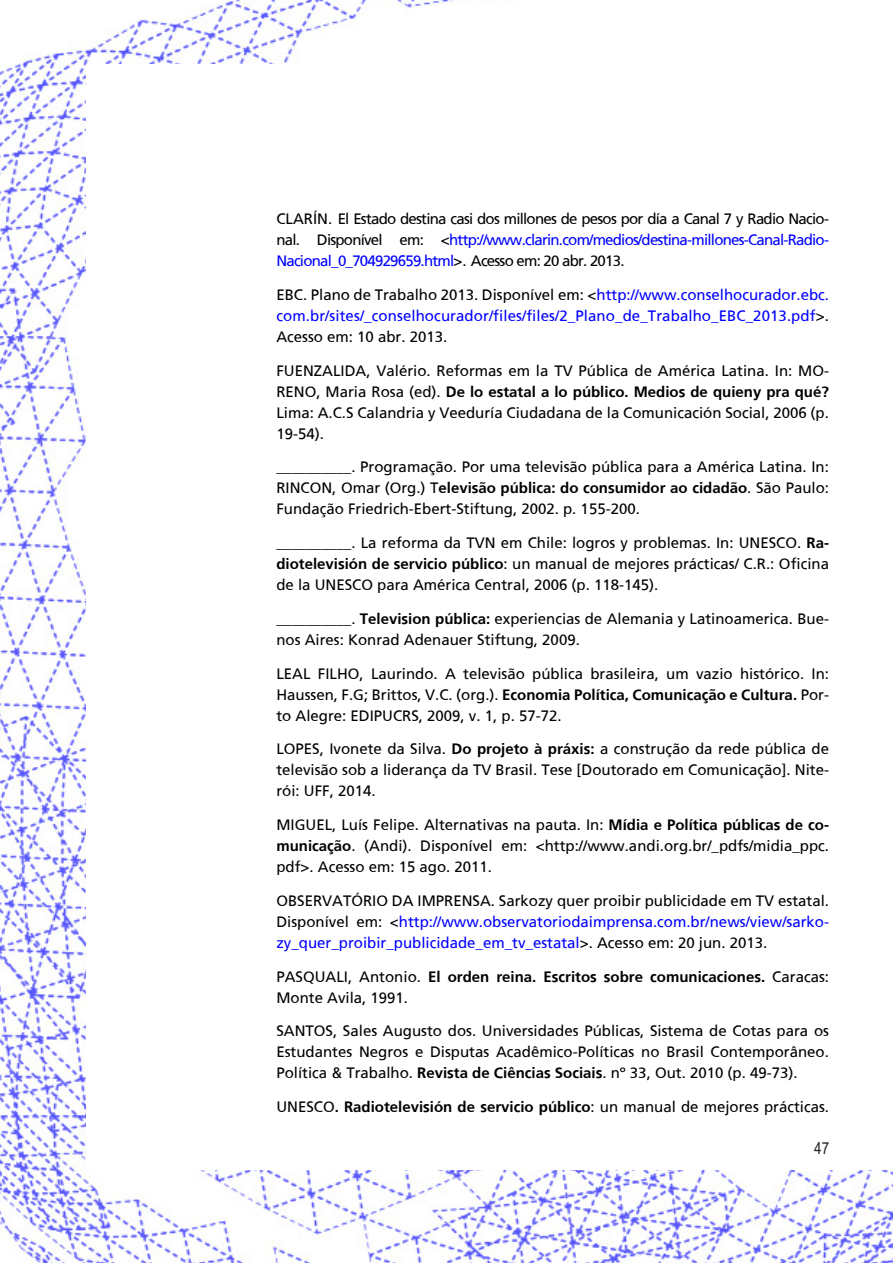
<style>
.page{position:relative;width:893px;height:1263px;background:#fff}
.page>*{position:absolute;margin:0;border:0;box-sizing:border-box;transform-origin:0 0}
.t1{font:16.5px "Arial Narrow";color:#231f20}
.NE_CORPO_TEXTO{font:15px/21px "Frutiger";color:#000;text-align:justify}
.NE_CORPO_TEXTO-2{font:15px/21px "Frutiger";letter-spacing:.005em;color:#00f;text-align:justify}
.s1{color:#00f}
.s2{color:#000}
.s3{font-weight:700}
</style>
<div class="page">
<img style="left:0;top:0;width:893px;height:1263px">
<div style="left:86px;top:64px;width:806px;height:1105px;background:#fff"></div>
<p class="NE_CORPO_TEXTO" style="left:276px;top:208px;width:554px">CLARÍN. El Estado destina casi dos millones de pesos por día a Canal 7 y Radio Nacio&shy;nal. Disponível em: &lt;<span class="s1">http://www.clarin.com/medios/destina-millones-Canal-Radio-Nacional_0_704929659.html</span>&gt;. Acesso em: 20 abr. 2013.</p>
<p class="NE_CORPO_TEXTO-2" style="left:276px;top:284px;width:554px"><span class="s2">EBC. Plano de Trabalho 2013. Disponível em: &lt;</span>http://www.conselhocurador.ebc. com.br/sites/_conselhocurador/files/files/2_Plano_de_Trabalho_EBC_2013.pdf<span class="s2">&gt;.<br>Acesso em: 10 abr. 2013.</span></p>
<p class="NE_CORPO_TEXTO" style="left:276px;top:360px;width:554px">FUENZALIDA, Valério. Reformas em la TV Pública de América Latina. In: MO-RENO, Maria Rosa (ed). <span class="s3">De lo estatal a lo público. Medios de quieny pra qué?<br></span>Lima: A.C.S Calandria y Veeduría Ciudadana de la Comunicación Social, 2006 (p.<br>19-54).</p>
<p class="NE_CORPO_TEXTO" style="left:276px;top:456px;width:554px">__________. Programação. Por uma televisão pública para a América Latina. In:<br>RINCON, Omar (Org.) T<span class="s3">elevisão pública: do consumidor ao cidadão</span>. São Paulo:<br>Fundação Friedrich-Ebert-Stiftung, 2002. p. 155-200.</p>
<p class="NE_CORPO_TEXTO" style="left:276px;top:532px;width:554px">__________. La reforma da TVN em Chile: logros y problemas. In: UNESCO. <span class="s3">Ra&shy;diotelevisión de servicio público</span>: un manual de mejores prácticas/ C.R.: Oficina de la UNESCO para América Central, 2006 (p. 118-145).</p>
<p class="NE_CORPO_TEXTO" style="left:276px;top:608px;width:554px">__________. <span class="s3">Television pública:</span> experiencias de Alemania y Latinoamerica. Bue&shy;nos Aires: Konrad Adenauer Stiftung, 2009.</p>
<p class="NE_CORPO_TEXTO" style="left:276px;top:663px;width:554px">LEAL FILHO, Laurindo. A televisão pública brasileira, um vazio histórico. In:<br>Haussen, F.G; Brittos, V.C. (org.). <span class="s3">Economia Política, Comunicação e Cultura.</span> Por&shy;to Alegre: EDIPUCRS, 2009, v. 1, p. 57-72.</p>
<p class="NE_CORPO_TEXTO" style="left:276px;top:738px;width:554px">LOPES, Ivonete da Silva. <span class="s3">Do projeto à práxis:</span> a construção da rede pública de televisão sob a liderança da TV Brasil. Tese [Doutorado em Comunicação]. Nite&shy;rói: UFF, 2014.</p>
<p class="NE_CORPO_TEXTO" style="left:276px;top:814px;width:554px">MIGUEL, Luís Felipe. Alternativas na pauta. In: <span class="s3">Mídia e Política públicas de co&shy;municação</span>. (Andi). Disponível em: &lt;http://www.andi.org.br/_pdfs/midia_ppc. pdf&gt;. Acesso em: 15 ago. 2011.</p>
<p class="NE_CORPO_TEXTO" style="left:276px;top:890px;width:554px">OBSERVATÓRIO DA IMPRENSA. Sarkozy quer proibir publicidade em TV estatal.<br>Disponível em: &lt;<span class="s1">http://www.observatoriodaimprensa.com.br/news/view/sarko&shy;zy_quer_proibir_publicidade_em_tv_estatal</span>&gt;. Acesso em: 20 jun. 2013.</p>
<p class="NE_CORPO_TEXTO" style="left:276px;top:966px;width:554px">PASQUALI, Antonio. <span class="s3">El orden reina. Escritos sobre comunicaciones.</span> Caracas:<br>Monte Avila, 1991.</p>
<p class="NE_CORPO_TEXTO" style="left:276px;top:1020px;width:554px">SANTOS, Sales Augusto dos. Universidades Públicas, Sistema de Cotas para os Estudantes Negros e Disputas Acadêmico-Políticas no Brasil Contemporâneo.<br>Política &amp; Trabalho. <span class="s3">Revista de Ciências Sociais</span>. nº 33, Out. 2010 (p. 49-73).</p>
<p class="NE_CORPO_TEXTO" style="left:276px;top:1096px;width:554px">UNESCO<span class="s3">. Radiotelevisión de servicio público</span>: un manual de mejores prácticas.</p>
<p class="t1" style="left:814px;top:1136px;width:17px">47</p>
</div>
